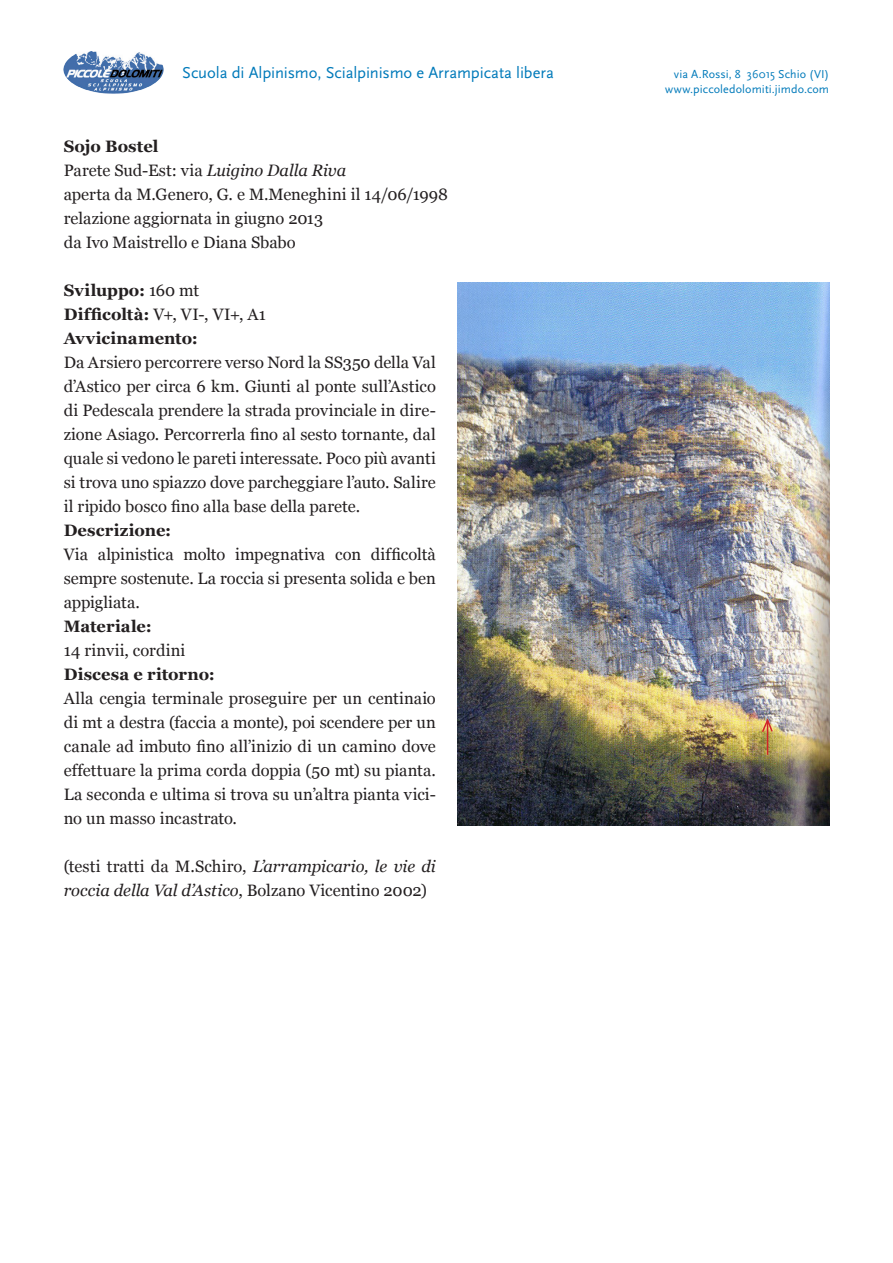
<style>
.page{position:relative;width:893px;height:1263px;background:#fff}
.page>*{position:absolute;margin:0;border:0;box-sizing:border-box;transform-origin:0 0}
.testo{font:16.5px/24px "Georgia";color:#231f20;text-align:justify}
.testo-2{font:700 16.5px "Georgia";letter-spacing:.005em;color:#231f20}
.t1{font:16.5px "Scala Sans";letter-spacing:-.005em;color:#007aba}
.nome_montagna{font:700 16.5px "Georgia";color:#231f20}
.t2{font:12px/15px "Scala Sans";letter-spacing:.01em;color:#007aba;text-align:right}
.s1{font-style:italic}
.s2{font-weight:400}
.s3{font-weight:700}
</style>
<div class="page">
<img style="left:64px;top:51px;width:100px;height:43px">
<img style="left:457px;top:282px;width:372px;height:544px">
<hr style="left:767px;top:721px;width:1px;height:34px;background:#d1232a">
<svg style="left:761px;top:716px;width:13px;height:18px"></svg>
<p class="t1" style="left:182px;top:64px;width:373px">Scuola di Alpinismo, Scialpinismo e Arrampicata libera</p>
<p class="t2" style="left:665px;top:67px;width:165px">via A.Rossi, 8 36015 Schio (VI) www.piccoledolomiti.jimdo.com</p>
<p class="nome_montagna" style="left:64px;top:136px;width:96px">Sojo Bostel</p>
<p class="testo" style="left:64px;top:159px;width:284px">Parete Sud-Est: via <span class="s1">Luigino Dalla Riva</span></p>
<p class="testo" style="left:64px;top:183px;width:386px">aperta da M.Genero, G. e M.Meneghini il 14/06/1998</p>
<p class="testo" style="left:64px;top:207px;width:261px">relazione aggiornata in giugno 2013</p>
<p class="testo" style="left:64px;top:231px;width:233px">da Ivo Maistrello e Diana Sbabo</p>
<p class="testo-2" style="left:64px;top:280px;width:137px">Sviluppo: <span class="s2">160 mt</span></p>
<p class="testo" style="left:64px;top:303px;width:204px"><span class="s3">Difficoltà:</span> V+, VI-, VI+, A1</p>
<p class="testo-2" style="left:64px;top:328px;width:136px">Avvicinamento:</p>
<p class="testo" style="left:64px;top:351px;width:374px">Da Arsiero percorrere verso Nord la SS350 della Val d’Astico per circa 6 km. Giunti al ponte sull’Astico di Pedescala prendere la strada provinciale in dire&shy;zione Asiago. Percorrerla fino al sesto tornante, dal quale si vedono le pareti interessate. Poco più avanti si trova uno spiazzo dove parcheggiare l’auto. Salire il ripido bosco fino alla base della parete.</p>
<p class="testo-2" style="left:64px;top:520px;width:109px">Descrizione:</p>
<p class="testo" style="left:64px;top:543px;width:374px">Via alpinistica molto impegnativa con difficoltà sempre sostenute. La roccia si presenta solida e ben appigliata.</p>
<p class="testo-2" style="left:64px;top:616px;width:90px">Materiale:</p>
<p class="testo" style="left:64px;top:639px;width:123px">14 rinvii, cordini</p>
<p class="testo-2" style="left:64px;top:664px;width:153px">Discesa e ritorno:</p>
<p class="testo" style="left:64px;top:687px;width:374px">Alla cengia terminale proseguire per un centinaio di mt a destra (faccia a monte), poi scendere per un canale ad imbuto fino all’inizio di un camino dove effettuare la prima corda doppia (50 mt) su pianta.<br>La seconda e ultima si trova su un’altra pianta vici&shy;no un masso incastrato.</p>
<p class="testo" style="left:64px;top:855px;width:374px">(testi tratti da M.Schiro, <span class="s1">L’arrampicario, le vie di roccia della Val d’Astico</span>, Bolzano Vicentino 2002)</p>
</div>
